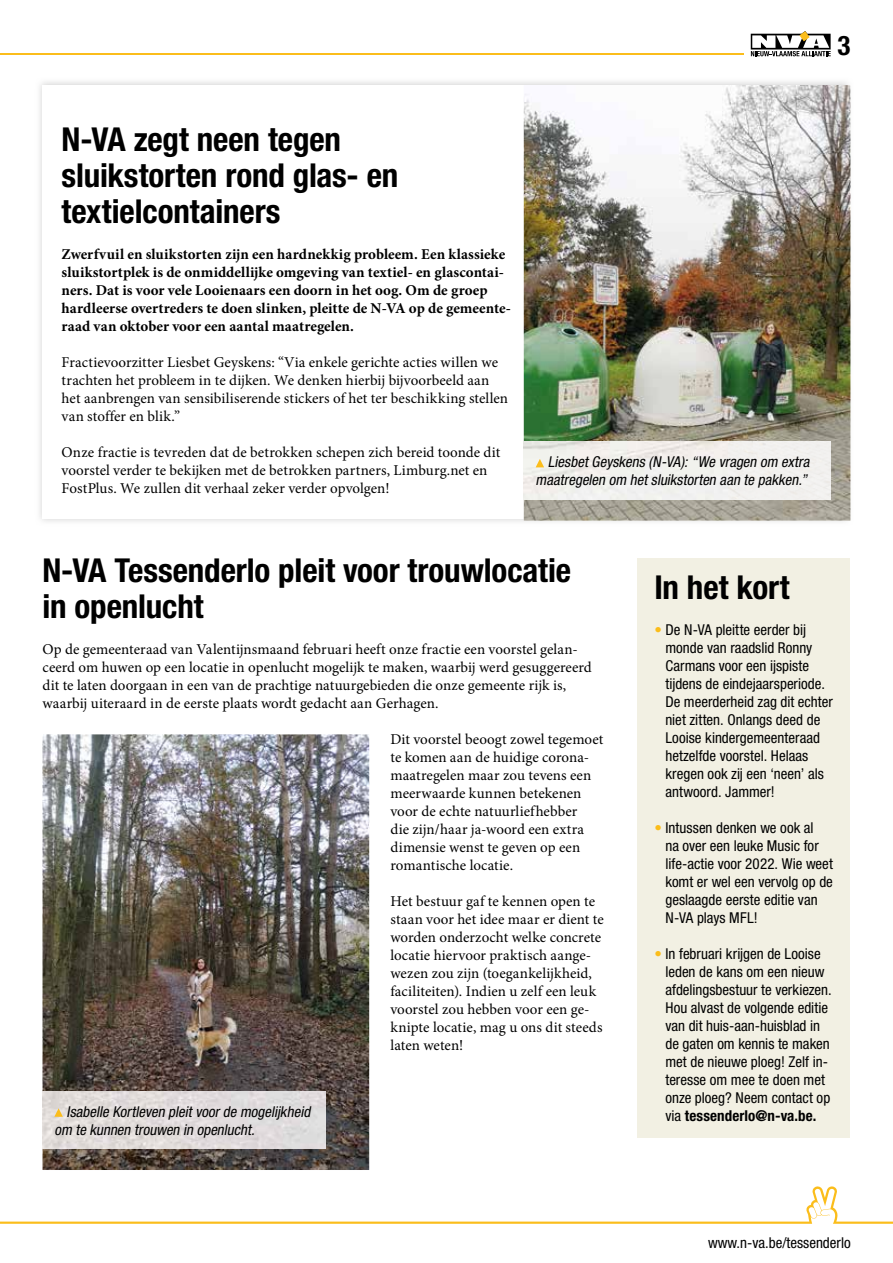
<style>
.page{position:relative;width:893px;height:1263px;background:#fff}
.page>*{position:absolute;margin:0;border:0;box-sizing:border-box;transform-origin:0 0}
.t1{font:700 condensed 33px/36px "Helvetica Neue LT Std";letter-spacing:-.005em;color:#000}
.t2{font:700 condensed 27px "Helvetica Neue LT Std";color:#000}
.t3{font:15px/18px "Minion Pro";color:#000}
.t4{font:condensed 15px/18px "Helvetica Neue LT Std";color:#000}
.t5{font:700 15px/18px "Minion Pro";letter-spacing:.005em;color:#000}
.t6{font:italic condensed 15px/18px "Helvetica Neue LT Std";color:#000;text-align:right}
.s1{color:#fbbd1b}
.s2{font-weight:700}
</style>
<div class="page">
<div style="left:637px;top:558px;width:213px;height:580px;background:#f2f0e3"></div>
<img style="left:524px;top:85px;width:326px;height:436px">
<div style="left:524px;top:442px;width:306px;height:58px;background:#f1f0ed"></div>
<svg style="left:536px;top:459px;width:8px;height:8px"></svg>
<img style="left:43px;top:734px;width:326px;height:436px">
<img style="left:43px;top:1091px;width:282px;height:58px">
<svg style="left:54px;top:1108px;width:9px;height:9px"></svg>
<svg style="left:0;top:1186px;width:893px;height:38px"></svg>
<hr style="left:0;top:54px;width:744px;height:1px;background:#fbbd1b">
<svg style="left:751px;top:31px;width:80px;height:25px"></svg>
<h2 class="t2" style="left:837px;top:29px;width:14px">3</h2>
<h1 class="t1" style="left:62px;top:121px;width:338px">N-VA zegt neen tegen sluikstorten rond glas- en textielcontainers</h1>
<p class="t5" style="left:62px;top:245px;width:451px">Zwerfvuil en sluikstorten zijn een hardnekkig probleem. Een klassieke sluikstortplek is de onmiddellijke omgeving van textiel- en glascontai&shy;ners. Dat is voor vele Looienaars een doorn in het oog. Om de groep hardleerse overtreders te doen slinken, pleitte de N-VA op de gemeente&shy;raad van oktober voor een aantal maatregelen.</p>
<p class="t3" style="left:62px;top:354px;width:448px">Fractievoorzitter Liesbet Geyskens: “Via enkele gerichte acties willen we trachten het probleem in te dijken. We denken hierbij bijvoorbeeld aan het aanbrengen van sensibiliserende stickers of het ter beschikking stellen van stoffer en blik.”</p>
<p class="t3" style="left:62px;top:444px;width:440px">Onze fractie is tevreden dat de betrokken schepen zich bereid toonde dit voorstel verder te bekijken met de betrokken partners, Limburg.net en<br>FostPlus. We zullen dit verhaal zeker verder opvolgen!</p>
<p class="t6" style="left:536px;top:453px;width:278px">LiesbetGeyskens (N-VA):“We vragen om extra maatregelen om hetsluikstorten aan te pakken.”</p>
<h1 class="t1" style="left:43px;top:551px;width:530px">N-VA Tessenderlo pleit voor trouwlocatie in openlucht</h1>
<p class="t3" style="left:43px;top:640px;width:551px">Op de gemeenteraad van Valentijnsmaand februari heeft onze fractie een voorstel gelan&shy;ceerd om huwen op een locatie in openlucht mogelijk te maken, waarbij werd gesuggereerd dit te laten doorgaan in een van de prachtige natuurgebieden die onze gemeente rijk is, waarbij uiteraard in de eerste plaats wordt gedacht aan Gerhagen.</p>
<p class="t3" style="left:390px;top:730px;width:214px">Dit voorstel beoogt zowel tegemoet te komen aan de huidige corona&shy;maatregelen maar zou tevens een meerwaarde kunnen betekenen voor de echte natuurliefhebber<br>die zijn/haar ja-woord een extra dimensie wenst te geven op een romantische locatie.</p>
<p class="t3" style="left:390px;top:892px;width:215px">Het bestuur gaf te kennen open te staan voor het idee maar er dient te worden onderzocht welke concrete locatie hiervoor praktisch aange&shy;wezen zou zijn (toegankelijkheid, faciliteiten). Indien u zelf een leuk voorstel zou hebben voor een ge&shy;knipte locatie, mag u ons dit steeds laten weten!</p>
<p class="t6" style="left:54px;top:1102px;width:260px;text-align:left;text-indent:12px">Isabelle Kortleven pleitvoorde mogelijkheid om te kunnen trouwen in openlucht.</p>
<h1 class="t1" style="left:654px;top:568px;width:137px">In het kort</h1>
<p class="t4" style="left:665px;top:620px;width:169px;text-indent:-11px"><span class="s1">•</span> De N-VA pleitte eerder bij monde van raadslid Ronny<br>Carmans voor een ijspiste tijdens de eindejaarsperiode.<br>De meerderheid zag dit echter niet zitten. Onlangs deed de<br>Looise kindergemeenteraad hetzelfde voorstel. Helaas kregen ook zij een ‘neen’ als antwoord. Jammer!</p>
<p class="t4" style="left:665px;top:818px;width:169px;text-indent:-11px"><span class="s1">•</span> Intussen denken we ook al<br>na over een leuke Music for life-actie voor 2022. Wie weet komt er wel een vervolg op de geslaagde eerste editie van<br>N-VA plays MFL!</p>
<p class="t4" style="left:665px;top:944px;width:168px;text-indent:-11px"><span class="s1">•</span> In februari krijgen de Looise leden de kans om een nieuw afdelingsbestuur te verkiezen.<br>Hou alvast de volgende editie van dit huis-aan-huisblad in de gaten om kennis te maken met de nieuwe ploeg! Zelf in&shy;teresse om mee te doen met onze ploeg? Neem contact op via <span class="s2">tessenderlo@n-va.be.</span></p>
<p class="t4" style="left:708px;top:1234px;width:144px">www.n-va.be/tessenderlo</p>
</div>
